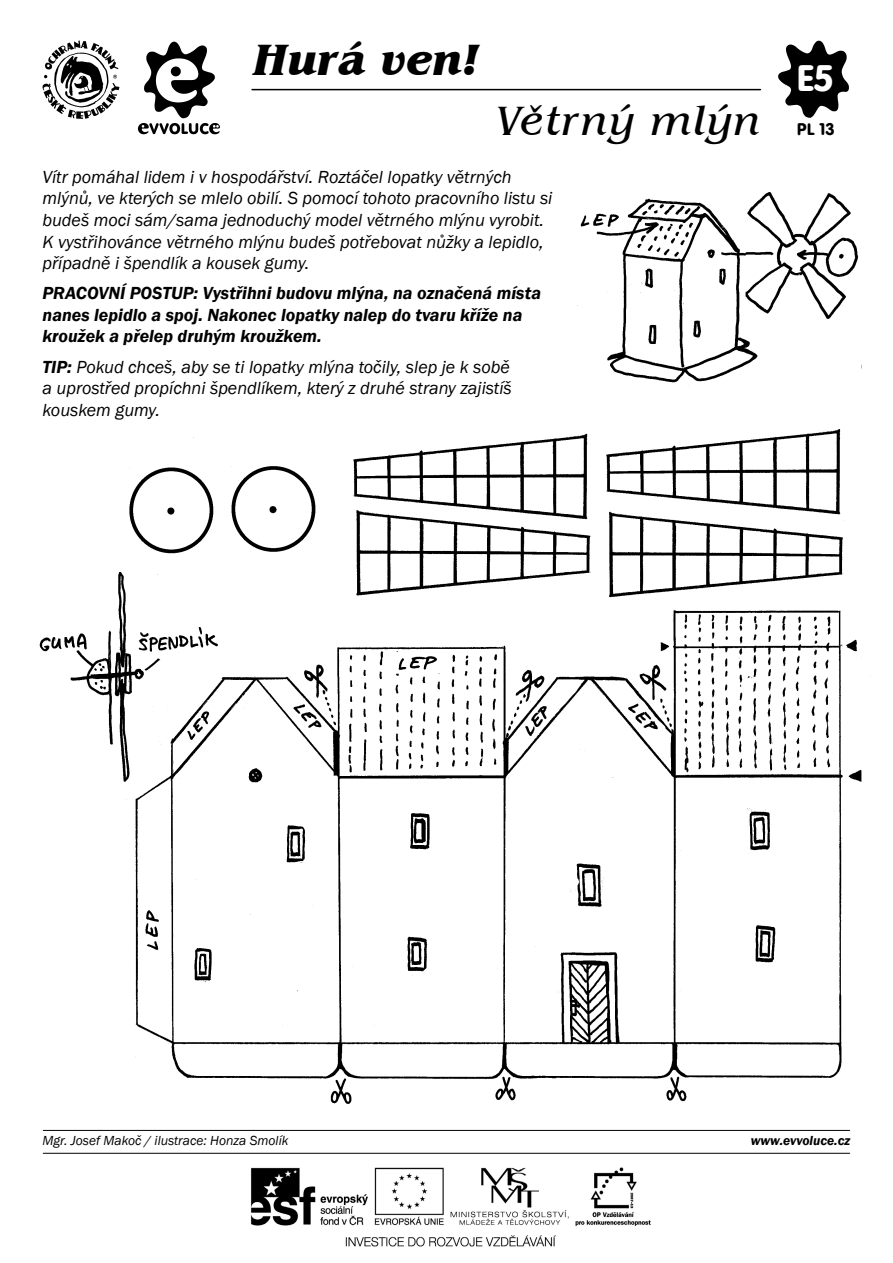
<style>
.page{position:relative;width:893px;height:1263px;background:#fff}
.page>*{position:absolute;margin:0;border:0;box-sizing:border-box;transform-origin:0 0}
.t1{font:italic 700 45px "Benguiat IT Cby BT";letter-spacing:.01em;color:#000}
.t2{font:italic 42px "Benguiat IT Cby BT";letter-spacing:.05em;color:#000}
.t3{font:36px "VAG Rounded AT";color:#fff}
.t4{font:italic 18px/21.6px "Franklin Gothic";color:#000}
.t5{font:italic 600 18px/21.6px "Franklin Gothic";color:#000}
.t6{font:16.5px "VAG Rounded AT";color:#000}
.t7{font:italic 13.5px "Franklin Gothic";color:#000}
.t8{font:italic 600 13.5px "Franklin Gothic";color:#000}
.s1{font-weight:600}
</style>
<div class="page">
<hr style="left:43px;top:1153px;width:807px;height:1px;background:#000">
<img style="left:138px;top:41px;width:82px;height:94px">
<hr style="left:252px;top:89px;width:508px;height:1px;background:#000">
<hr style="left:43px;top:1130px;width:807px;height:1px;background:#000">
<svg style="left:43px;top:41px;width:76px;height:78px"></svg>
<img style="left:778px;top:40px;width:71px;height:78px">
<img style="left:250px;top:1167px;width:401px;height:80px">
<img style="left:129px;top:429px;width:742px;height:675px">
<img style="left:39px;top:559px;width:188px;height:246px">
<img style="left:577px;top:192px;width:282px;height:194px">
<h1 class="t1" style="left:253px;top:31px;width:227px">Hurá ven!</h1>
<h2 class="t2" style="left:497px;top:95px;width:264px">Vetrný mlýn</h2>
<h2 class="t2" style="left:523px;top:96px;width:22px">ˇ</h2>
<p class="t4" style="left:43px;top:166px;width:511px">Vítr pomáhal lidem i v hospodářství. Roztáčel lopatky větrných mlýnů, ve kterých se mlelo obilí. S pomocí tohoto pracovního listu si budeš moci sám/sama jednoduchý model větrného mlýnu vyrobit.<br>K vystřihovánce větrného mlýnu budeš potřebovat nůžky a lepidlo, případně i špendlík a kousek gumy.</p>
<p class="t5" style="left:43px;top:282px;width:500px">Pracovní postup: Vystřihni budovu mlýna, na označená místa nanes lepidlo a spoj. Nakonec lopatky nalep do tvaru kříže na kroužek a přelep druhým kroužkem.</p>
<p class="t4" style="left:43px;top:356px;width:471px;text-align:justify"><span class="s1">Tip:</span> Pokud chceš, aby se ti lopatky mlýna točily, slep je k sobě a uprostřed propíchni špendlíkem, který z druhé strany zajistíš kouskem gumy.</p>
<h3 class="t3" style="left:797px;top:54px;width:38px">E5</h3>
<p class="t6" style="left:797px;top:118px;width:39px">PL 13</p>
<p class="t7" style="left:43px;top:1132px;width:247px">Mgr. Josef Makoč / ilustrace: Honza Smolík</p>
<p class="t8" style="left:751px;top:1132px;width:101px">www.evvoluce.cz</p>
</div>
